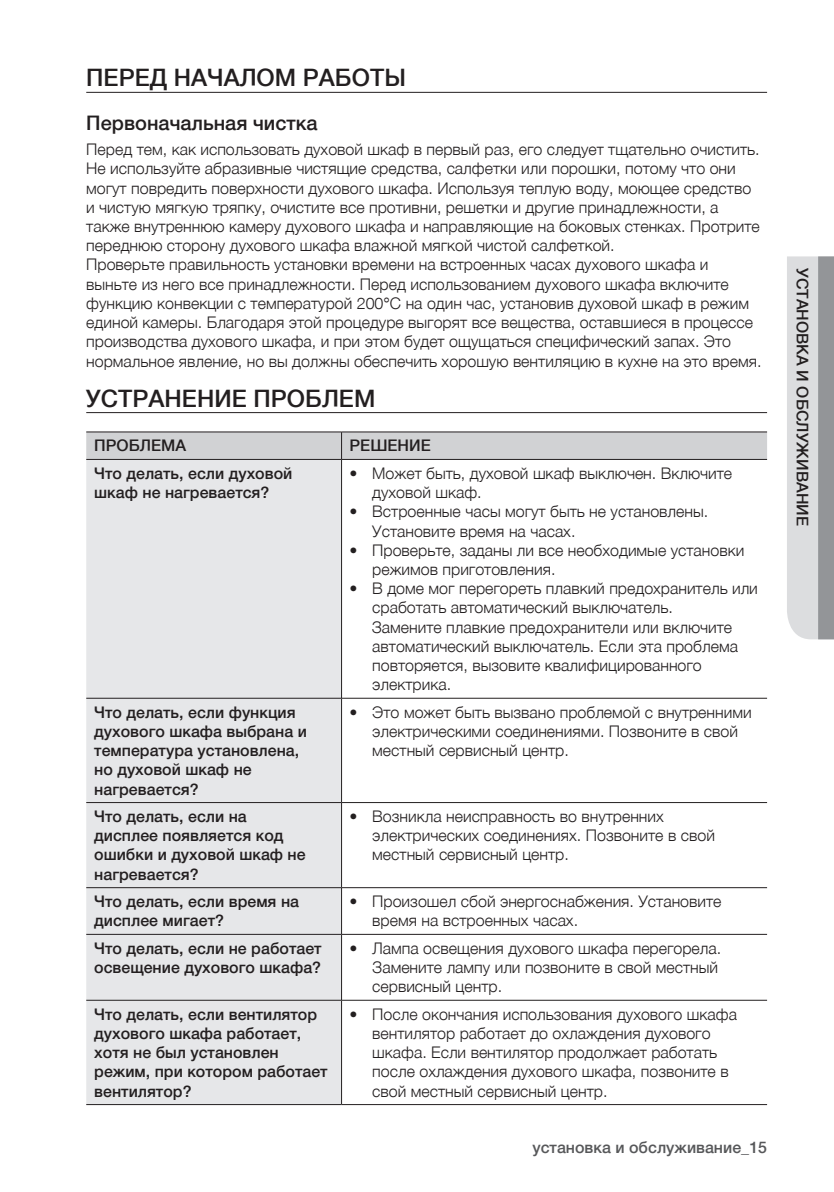
<style>
.page{position:relative;width:834px;height:1192px;background:#fff}
.page>*{position:absolute;margin:0;border:0;box-sizing:border-box;transform-origin:0 0}
.t1{font:500 24px "Helvetica Neue LTCYR";color:#231f20}
.t2{font:500 20px "Helvetica Neue LTCYR";color:#231f20}
.t3{font:300 16px/19.2px "Helvetica Neue LTCYR";color:#231f20}
.t4{font:500 16px/19.2px "Helvetica Neue LTCYR";color:#231f20}
.t5{font:500 16px "Helvetica Neue LTCYR";color:#57585a}
</style>
<div class="page">
<hr style="left:86px;top:92px;width:681px;height:1px;background:#231f20">
<hr style="left:86px;top:412px;width:681px;height:1px;background:#231f20">
<div style="left:86px;top:460px;width:255px;height:644px;background:#e6e7e9"></div>
<hr style="left:86px;top:431px;width:255px;height:1px;background:#231f20">
<hr style="left:341px;top:431px;width:426px;height:1px;background:#231f20">
<svg style="left:86px;top:432px;width:681px;height:27px;background:#cdced0"></svg>
<hr style="left:86px;top:459px;width:255px;height:1px;background:#231f20">
<hr style="left:341px;top:459px;width:426px;height:1px;background:#231f20">
<hr style="left:341px;top:459px;width:1px;height:239px;background:#231f20">
<hr style="left:86px;top:697px;width:255px;height:1px;background:#231f20">
<hr style="left:341px;top:697px;width:426px;height:1px;background:#231f20">
<hr style="left:341px;top:698px;width:1px;height:104px;background:#231f20">
<hr style="left:86px;top:802px;width:255px;height:1px;background:#231f20">
<hr style="left:341px;top:802px;width:426px;height:1px;background:#231f20">
<hr style="left:341px;top:802px;width:1px;height:85px;background:#231f20">
<hr style="left:86px;top:887px;width:255px;height:1px;background:#231f20">
<hr style="left:341px;top:887px;width:426px;height:1px;background:#231f20">
<hr style="left:341px;top:887px;width:1px;height:47px;background:#231f20">
<hr style="left:86px;top:933px;width:255px;height:1px;background:#231f20">
<hr style="left:341px;top:933px;width:426px;height:1px;background:#231f20">
<hr style="left:341px;top:934px;width:1px;height:65px;background:#231f20">
<hr style="left:86px;top:999px;width:255px;height:1px;background:#231f20">
<hr style="left:341px;top:999px;width:426px;height:1px;background:#231f20">
<hr style="left:341px;top:1000px;width:1px;height:104px;background:#231f20">
<hr style="left:86px;top:1104px;width:255px;height:1px;background:#231f20">
<hr style="left:341px;top:1104px;width:426px;height:1px;background:#231f20">
<svg style="left:787px;top:256px;width:46px;height:383px;background:#c6c7c9"></svg>
<h1 class="t1" style="left:86px;top:65px;width:321px">ПЕРЕД НАЧАЛОМ РАБОТЫ</h1>
<p class="t2" style="left:86px;top:112px;width:233px">Первоначальная чистка</p>
<p class="t3" style="left:86px;top:140px;width:676px">Перед тем, как использовать духовой шкаф в первый раз, его следует тщательно очистить.<br>Не используйте абразивные чистящие средства, салфетки или порошки, потому что они могут повредить поверхности духового шкафа. Используя теплую воду, моющее средство и чистую мягкую тряпку, очистите все противни, решетки и другие принадлежности, а также внутреннюю камеру духового шкафа и направляющие на боковых стенках. Протрите переднюю сторону духового шкафа влажной мягкой чистой салфеткой.<br>Проверьте правильность установки времени на встроенных часах духового шкафа и выньте из него все принадлежности. Перед использованием духового шкафа включите функцию конвекции с температурой 200°С на один час, установив духовой шкаф в режим единой камеры. Благодаря этой процедуре выгорят все вещества, оставшиеся в процессе производства духового шкафа, и при этом будет ощущаться специфический запах. Это нормальное явление, но вы должны обеспечить хорошую вентиляцию в кухне на это время.</p>
<h1 class="t1" style="left:86px;top:385px;width:290px">УСТРАНЕНИЕ ПРОБЛЕМ</h1>
<p class="t4" style="left:94px;top:436px;width:93px">ПРОБЛЕМА</p>
<p class="t4" style="left:349px;top:436px;width:83px">РЕШЕНИЕ</p>
<p class="t4" style="left:94px;top:464px;width:199px">Что делать, если духовой шкаф не нагревается?</p>
<p class="t3" style="left:372px;top:463px;width:361px;text-indent:-23px">• Может быть, духовой шкаф выключен. Включите духовой шкаф.</p>
<p class="t3" style="left:372px;top:502px;width:337px;text-indent:-23px">• Встроенные часы могут быть не установлены.<br>Установите время на часах.</p>
<p class="t3" style="left:372px;top:540px;width:373px;text-indent:-23px">• Проверьте, заданы ли все необходимые установки режимов приготовления.</p>
<p class="t3" style="left:372px;top:579px;width:387px;text-indent:-22px">• В доме мог перегореть плавкий предохранитель или сработать автоматический выключатель.<br>Замените плавкие предохранители или включите автоматический выключатель. Если эта проблема повторяется, вызовите квалифицированного электрика.</p>
<p class="t4" style="left:94px;top:702px;width:214px">Что делать, если функция духового шкафа выбрана и температура установлена, но духовой шкаф не нагревается?</p>
<p class="t3" style="left:372px;top:702px;width:381px;text-indent:-23px">• Это может быть вызвано проблемой с внутренними электрическими соединениями. Позвоните в свой местный сервисный центр.</p>
<p class="t4" style="left:94px;top:806px;width:213px">Что делать, если на дисплее появляется код ошибки и духовой шкаф не нагревается?</p>
<p class="t3" style="left:372px;top:806px;width:344px;text-indent:-23px">• Возникла неисправность во внутренних электрических соединениях. Позвоните в свой местный сервисный центр.</p>
<p class="t4" style="left:94px;top:891px;width:206px">Что делать, если время на дисплее мигает?</p>
<p class="t3" style="left:372px;top:891px;width:351px;text-indent:-23px">• Произошел сбой энергоснабжения. Установите время на встроенных часах.</p>
<p class="t4" style="left:94px;top:938px;width:229px">Что делать, если не работает освещение духового шкафа?</p>
<p class="t3" style="left:372px;top:938px;width:350px;text-indent:-23px">• Лампа освещения духового шкафа перегорела.<br>Замените лампу или позвоните в свой местный сервисный центр.</p>
<p class="t4" style="left:94px;top:1004px;width:235px">Что делать, если вентилятор духового шкафа работает, хотя не был установлен режим, при котором работает вентилятор?</p>
<p class="t3" style="left:372px;top:1004px;width:366px;text-indent:-23px">• После окончания использования духового шкафа вентилятор работает до охлаждения духового шкафа. Если вентилятор продолжает работать после охлаждения духового шкафа, позвоните в свой местный сервисный центр.</p>
<p class="t5" style="left:532px;top:1138px;width:235px">установка и обслуживание_15</p>
<p class="t4" style="left:811px;top:268px;width:259px;rotate:90deg">УСТАНОВКА И ОБСЛУЖИВАНИЕ</p>
</div>
